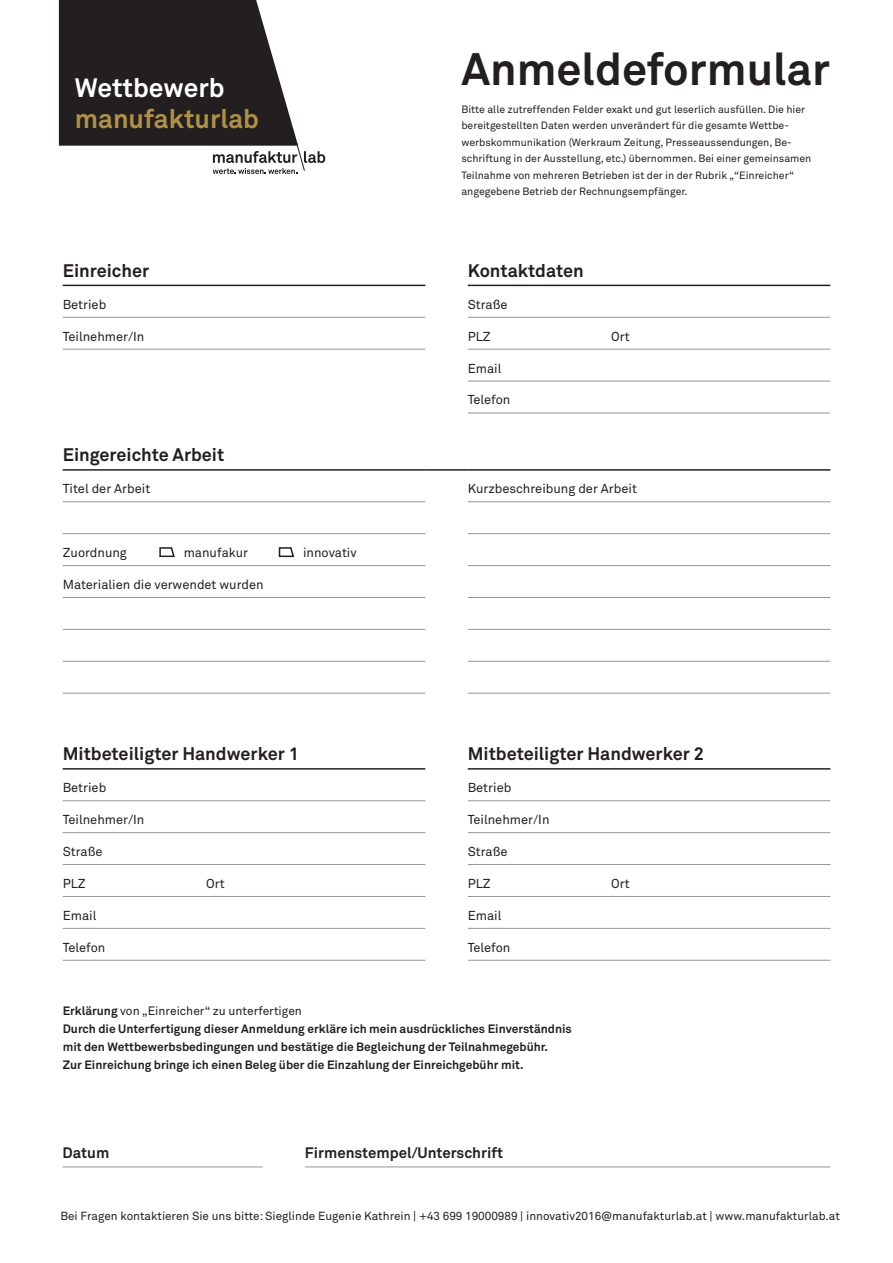
<style>
.page{position:relative;width:893px;height:1263px;background:#fff}
.page>*{position:absolute;margin:0;border:0;box-sizing:border-box;transform-origin:0 0}
.t1{font:700 45px "Akkurat Pro";color:#231f20}
.t2{font:700 26.4px "Akkurat Pro";color:#af9047}
.t3{font:700 26.4px "Akkurat Pro";color:#fff}
.t4{font:700 18px "Akkurat Pro";color:#231f20}
.t5{font:700 15px "Akkurat Pro";color:#231f20}
.t6{font:12.9px "Akkurat Pro";color:#231f20}
.t7{font:700 12px/18px "Akkurat Pro";color:#231f20}
.t8{font:11.7px "Akkurat Pro";color:#231f20}
.t9{font:10.5px/16.5px "Akkurat Pro";color:#231f20}
.s1{font-weight:400}
</style>
<div class="page">
<hr style="left:63px;top:285px;width:362px;height:1px;background:#231f20">
<hr style="left:468px;top:285px;width:362px;height:1px;background:#231f20">
<hr style="left:63px;top:317px;width:362px;height:1px;background:#939598">
<hr style="left:63px;top:349px;width:362px;height:1px;background:#939598">
<hr style="left:468px;top:317px;width:362px;height:1px;background:#939598">
<hr style="left:468px;top:349px;width:362px;height:1px;background:#939598">
<hr style="left:468px;top:381px;width:362px;height:1px;background:#939598">
<hr style="left:468px;top:413px;width:362px;height:1px;background:#939598">
<hr style="left:63px;top:768px;width:362px;height:2px;background:#231f20">
<hr style="left:468px;top:768px;width:362px;height:2px;background:#231f20">
<hr style="left:63px;top:800px;width:362px;height:1px;background:#939598">
<hr style="left:63px;top:832px;width:362px;height:1px;background:#939598">
<hr style="left:63px;top:864px;width:362px;height:1px;background:#939598">
<hr style="left:63px;top:896px;width:362px;height:1px;background:#939598">
<hr style="left:63px;top:928px;width:362px;height:1px;background:#939598">
<hr style="left:63px;top:960px;width:362px;height:1px;background:#939598">
<hr style="left:468px;top:800px;width:362px;height:1px;background:#939598">
<hr style="left:468px;top:832px;width:362px;height:1px;background:#939598">
<hr style="left:468px;top:864px;width:362px;height:1px;background:#939598">
<hr style="left:468px;top:896px;width:362px;height:1px;background:#939598">
<hr style="left:468px;top:928px;width:362px;height:1px;background:#939598">
<hr style="left:468px;top:960px;width:362px;height:1px;background:#939598">
<hr style="left:63px;top:469px;width:362px;height:2px;background:#231f20">
<hr style="left:425px;top:469px;width:43px;height:2px;background:#231f20">
<hr style="left:468px;top:469px;width:362px;height:2px;background:#231f20">
<hr style="left:468px;top:501px;width:362px;height:1px;background:#939598">
<hr style="left:468px;top:533px;width:362px;height:1px;background:#939598">
<hr style="left:468px;top:565px;width:362px;height:1px;background:#939598">
<hr style="left:468px;top:597px;width:362px;height:1px;background:#939598">
<hr style="left:468px;top:629px;width:362px;height:1px;background:#939598">
<hr style="left:468px;top:661px;width:362px;height:1px;background:#939598">
<hr style="left:468px;top:693px;width:362px;height:1px;background:#939598">
<hr style="left:63px;top:501px;width:362px;height:1px;background:#939598">
<hr style="left:63px;top:533px;width:362px;height:1px;background:#939598">
<hr style="left:63px;top:565px;width:362px;height:1px;background:#939598">
<hr style="left:63px;top:597px;width:362px;height:1px;background:#939598">
<hr style="left:63px;top:629px;width:362px;height:1px;background:#939598">
<hr style="left:63px;top:661px;width:362px;height:1px;background:#939598">
<hr style="left:63px;top:693px;width:362px;height:1px;background:#939598">
<svg style="left:159px;top:547px;width:16px;height:11px"></svg>
<svg style="left:278px;top:547px;width:17px;height:11px"></svg>
<svg style="left:59px;top:0;width:266px;height:174px"></svg>
<hr style="left:63px;top:1167px;width:200px;height:1px;background:#939598">
<hr style="left:305px;top:1167px;width:525px;height:1px;background:#939598">
<h1 class="t1" style="left:461px;top:42px;width:370px">Anmeldeformular</h1>
<h2 class="t3" style="left:75px;top:71px;width:151px">Wettbewerb</h2>
<h2 class="t2" style="left:75px;top:102px;width:186px">manufakturlab</h2>
<p class="t9" style="left:461px;top:101px;width:351px">Bitte alle zutreffenden Felder exakt und gut leserlich ausfüllen. Die hier bereitgestellten Daten werden unverändert für die gesamte Wettbe&shy;werbskommunikation (Werkraum Zeitung, Presseaussendungen, Be&shy;schriftung in der Ausstellung, etc.) übernommen. Bei einer gemeinsamen Teilnahme von mehreren Betrieben ist der in der Rubrik „“Einreicher“ angegebene Betrieb der Rechnungsempfänger.</p>
<h3 class="t4" style="left:63px;top:259px;width:88px">Einreicher</h3>
<h3 class="t4" style="left:468px;top:259px;width:118px">Kontaktdaten</h3>
<p class="t6" style="left:63px;top:297px;width:45px">Betrieb</p>
<p class="t6" style="left:468px;top:297px;width:41px">Straße</p>
<p class="t6" style="left:63px;top:329px;width:83px">Teilnehmer/In</p>
<p class="t6" style="left:468px;top:329px;width:24px">PLZ</p>
<p class="t6" style="left:611px;top:329px;width:20px">Ort</p>
<p class="t6" style="left:468px;top:361px;width:35px">Email</p>
<p class="t6" style="left:468px;top:392px;width:44px">Telefon</p>
<h3 class="t4" style="left:63px;top:444px;width:163px">Eingereichte Arbeit</h3>
<p class="t6" style="left:63px;top:481px;width:89px">Titel der Arbeit</p>
<p class="t6" style="left:468px;top:481px;width:171px">Kurzbeschreibung der Arbeit</p>
<p class="t6" style="left:63px;top:545px;width:66px">Zuordnung</p>
<p class="t6" style="left:184px;top:545px;width:66px">manufakur</p>
<p class="t6" style="left:303px;top:545px;width:55px">innovativ</p>
<p class="t6" style="left:63px;top:577px;width:202px">Materialien die verwendet wurden</p>
<h3 class="t4" style="left:63px;top:743px;width:238px">Mitbeteiligter Handwerker 1</h3>
<h3 class="t4" style="left:468px;top:743px;width:238px">Mitbeteiligter Handwerker 2</h3>
<p class="t6" style="left:63px;top:780px;width:45px">Betrieb</p>
<p class="t6" style="left:468px;top:780px;width:45px">Betrieb</p>
<p class="t6" style="left:63px;top:812px;width:83px">Teilnehmer/In</p>
<p class="t6" style="left:468px;top:812px;width:83px">Teilnehmer/In</p>
<p class="t6" style="left:63px;top:844px;width:41px">Straße</p>
<p class="t6" style="left:468px;top:844px;width:41px">Straße</p>
<p class="t6" style="left:63px;top:876px;width:24px">PLZ</p>
<p class="t6" style="left:206px;top:876px;width:20px">Ort</p>
<p class="t6" style="left:468px;top:876px;width:24px">PLZ</p>
<p class="t6" style="left:611px;top:876px;width:20px">Ort</p>
<p class="t6" style="left:63px;top:908px;width:35px">Email</p>
<p class="t6" style="left:468px;top:908px;width:35px">Email</p>
<p class="t6" style="left:63px;top:940px;width:44px">Telefon</p>
<p class="t6" style="left:468px;top:940px;width:44px">Telefon</p>
<p class="t7" style="left:63px;top:1002px;width:511px">Erklärung <span class="s1">von „Einreicher“ zu unterfertigen<br></span>Durch die Unterfertigung dieser Anmeldung erkläre ich mein ausdrückliches Einverständnis mit den Wettbewerbsbedingungen und bestätige die Begleichung der Teilnahmegebühr.<br>Zur Einreichung bringe ich einen Beleg über die Einzahlung der Einreichgebühr mit.</p>
<h3 class="t5" style="left:63px;top:1144px;width:48px">Datum</h3>
<h3 class="t5" style="left:305px;top:1144px;width:200px">Firmenstempel/Unterschrift</h3>
<p class="t8" style="left:60px;top:1209px;width:781px">Bei Fragen kontaktieren Sie uns bitte: Sieglinde Eugenie Kathrein | +43 699 19000989 | innovativ2016@manufakturlab.at | www.manufakturlab.at</p>
</div>
